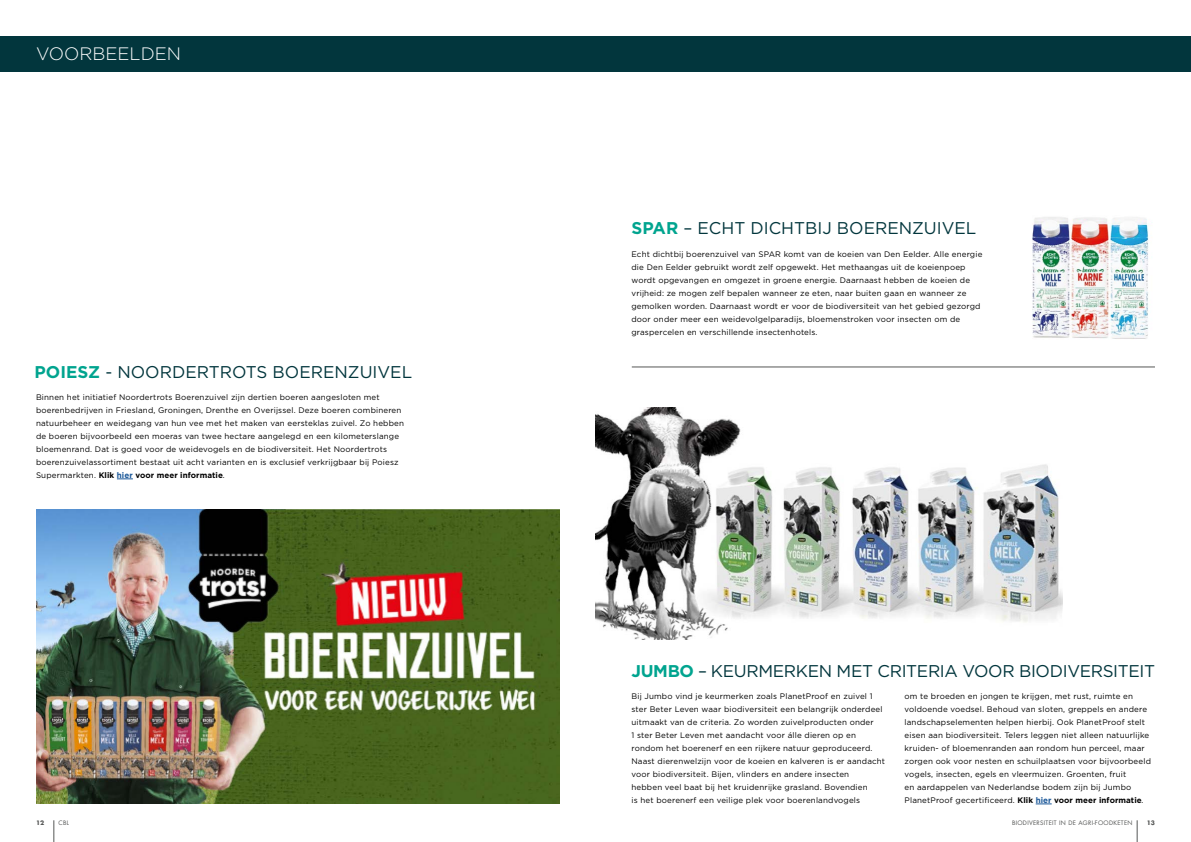
<style>
.page{position:relative;width:1191px;height:842px;background:#fff}
.page>*{position:absolute;margin:0;border:0;box-sizing:border-box;transform-origin:0 0}
.t1{font:300 18px "Gotham";color:#fff}
.t2{font:17px "Gotham";color:#02363d}
.t3{font:17px "Gotham";letter-spacing:-.02em;color:#02363d}
.t4{font:8px/13px "Gotham";letter-spacing:.02em;color:#000}
.t5{font:6px "Futura LT";letter-spacing:.05em;color:#555756}
.t6{font:700 6px "Futura LT";color:#555756}
.s1{font-weight:700;color:#00a48f}
.s2{font-weight:700}
.s3{font-weight:700;color:#1b5899}
.s4{font-style:italic}
</style>
<div class="page">
<img style="left:595px;top:407px;width:467px;height:233px">
<svg style="left:54px;top:820px;width:1px;height:22px"></svg>
<svg style="left:1136px;top:820px;width:1px;height:22px"></svg>
<img style="left:36px;top:510px;width:523px;height:293px">
<div style="left:0;top:36px;width:595px;height:35px;background:#02363d"></div>
<div style="left:595px;top:36px;width:596px;height:35px;background:#02363d"></div>
<svg style="left:1035px;top:804px;width:16px;height:1px"></svg>
<svg style="left:117px;top:479px;width:16px;height:1px"></svg>
<hr style="left:632px;top:367px;width:523px;height:1px;background:#555756">
<img style="left:1032px;top:217px;width:117px;height:122px">
<h1 class="t1" style="left:36px;top:42px;width:147px">VOORBEELDEN</h1>
<h2 class="t2" style="left:35px;top:361px;width:379px"><span class="s1">POIESZ</span> - NOORDERTROTS BOERENZUIVEL</h2>
<p class="t4" style="left:36px;top:391px;width:369px">Binnen het initiatief Noordertrots Boerenzuivel zijn dertien boeren aangesloten met boerenbedrijven in Friesland, Groningen, Drenthe en Overijssel. Deze boeren combineren natuurbeheer en weidegang van hun vee met het maken van eersteklas zuivel. Zo hebben de boeren bijvoorbeeld een moeras van twee hectare aangelegd en een kilometerslange bloemenrand. Dat is goed voor de weidevogels en de biodiversiteit. Het Noordertrots boerenzuivelassortiment bestaat uit acht varianten en is exclusief verkrijgbaar bij Poiesz Supermarkten. <span class="s2">Klik</span> <span class="s3">hier</span> <span class="s2">voor meer informatie</span><span class="s4">.</span></p>
<h2 class="t2" style="left:631px;top:217px;width:346px"><span class="s1">SPAR</span> – ECHT DICHTBIJ BOERENZUIVEL</h2>
<p class="t4" style="left:631px;top:248px;width:352px">Echt dichtbij boerenzuivel van SPAR komt van de koeien van Den Eelder. Alle energie die Den Eelder gebruikt wordt zelf opgewekt. Het methaangas uit de koeienpoep wordt opgevangen en omgezet in groene energie. Daarnaast hebben de koeien de vrijheid: ze mogen zelf bepalen wanneer ze eten, naar buiten gaan en wanneer ze gemolken worden. Daarnaast wordt er voor de biodiversiteit van het gebied gezorgd door onder meer een weidevolgelparadijs, bloemenstroken voor insecten om de graspercelen en verschillende insectenhotels.</p>
<h2 class="t3" style="left:631px;top:660px;width:525px"><span class="s1">JUMBO</span> – KEURMERKEN MET CRITERIA VOOR BIODIVERSITEIT</h2>
<p class="t4" style="left:631px;top:690px;width:255px">Bij Jumbo vind je keurmerken zoals PlanetProof en zuivel 1 ster Beter Leven waar biodiversiteit een belangrijk onderdeel uitmaakt van de criteria. Zo worden zuivelproducten onder<br>1 ster Beter Leven met aandacht voor álle dieren op en rondom het boerenerf en een rijkere natuur geproduceerd.<br>Naast dierenwelzijn voor de koeien en kalveren is er aandacht voor biodiversiteit. Bijen, vlinders en andere insecten<br>hebben veel baat bij het kruidenrijke grasland. Bovendien<br>is het boerenerf een veilige plek voor boerenlandvogels</p>
<p class="t4" style="left:904px;top:690px;width:248px">om te broeden en jongen te krijgen, met rust, ruimte en voldoende voedsel. Behoud van sloten, greppels en andere landschapselementen helpen hierbij. Ook PlanetProof stelt eisen aan biodiversiteit. Telers leggen niet alleen natuurlijke kruiden- of bloemenranden aan rondom hun perceel, maar zorgen ook voor nesten en schuilplaatsen voor bijvoorbeeld vogels, insecten, egels en vleermuizen. Groenten, fruit<br>en aardappelen van Nederlandse bodem zijn bij Jumbo PlanetProof gecertificeerd. <span class="s2">Klik</span> <span class="s3">hier</span> <span class="s2">voor meer informatie</span><span class="s4">.</span></p>
<p class="t6" style="left:36px;top:819px;width:10px">12</p>
<p class="t5" style="left:58px;top:819px;width:12px">CBL</p>
<p class="t5" style="left:1012px;top:819px;width:122px">BIODIVERSITEIT IN DE AGRI-FOODKETEN</p>
<p class="t6" style="left:1146px;top:819px;width:10px">13</p>
</div>
